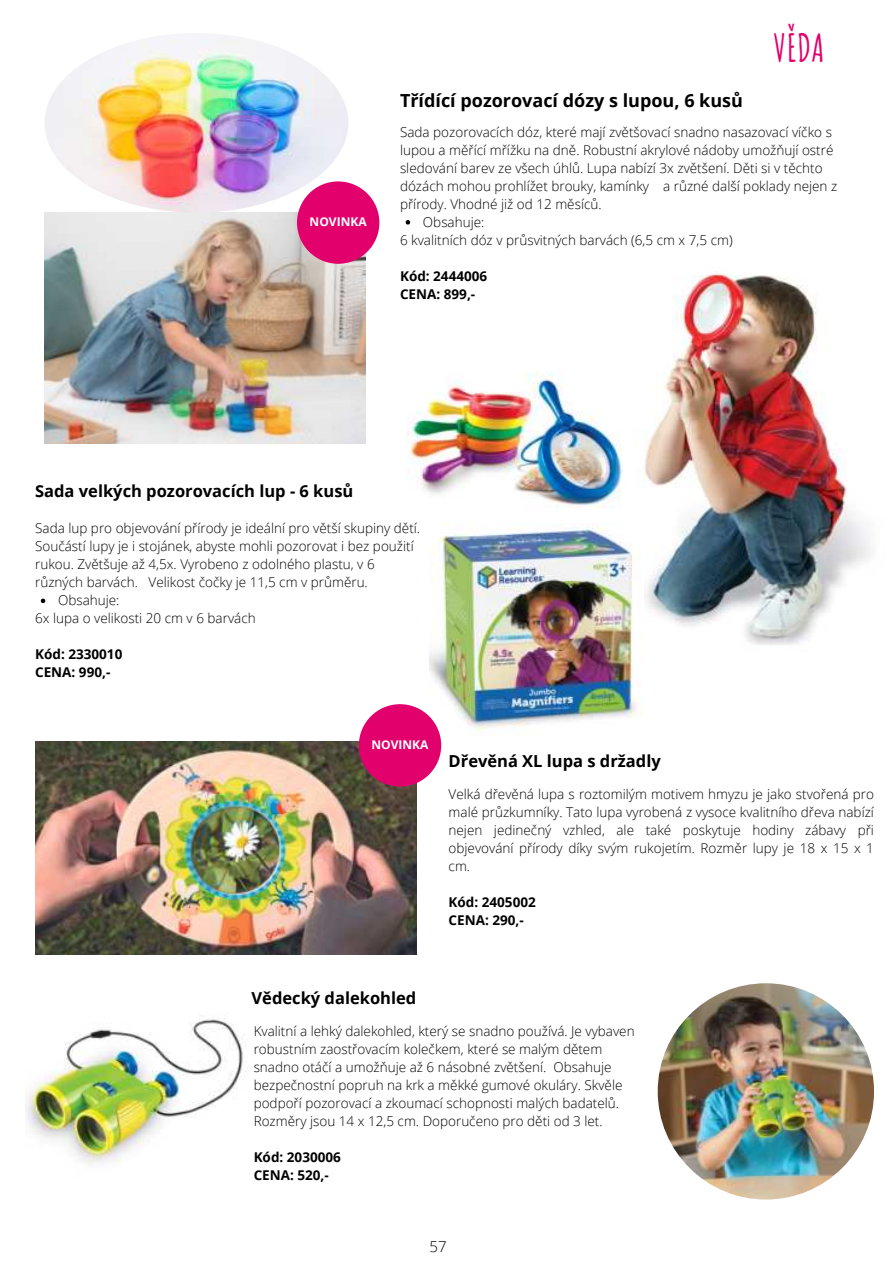
<style>
.page{position:relative;width:893px;height:1264px;background:#fff}
.page>*{position:absolute;margin:0;border:0;box-sizing:border-box;transform-origin:0 0}
.t1{font:700 37.8px "Amatic SC";color:#e2006c}
.t2{font:700 18px "Open Sans";color:#000}
.t3{font:700 16.5px "Open Sans";color:#000}
.t4{font:300 15px "Open Sans";color:#000}
.t5{font:300 13.5px/18px "Open Sans";color:#000;text-align:justify}
.t6{font:700 13.5px/18px "Open Sans";color:#000}
.t7{font:700 12px "Open Sans";color:#fff}
</style>
<div class="page">
<img style="left:44px;top:213px;width:321px;height:230px">
<img style="left:44px;top:33px;width:304px;height:180px;border-radius:50%">
<svg style="left:405px;top:220px;width:5px;height:4px"></svg>
<div style="left:297px;top:181px;width:82px;height:83px;background:#e2006c;border-radius:50%"></div>
<img style="left:644px;top:274px;width:226px;height:371px">
<img style="left:407px;top:373px;width:215px;height:135px">
<img style="left:429px;top:523px;width:213px;height:214px">
<img style="left:35px;top:741px;width:382px;height:213px">
<div style="left:359px;top:704px;width:82px;height:82px;background:#e2006c;border-radius:50%"></div>
<img style="left:25px;top:1019px;width:221px;height:146px">
<img style="left:657px;top:983px;width:216px;height:216px;border-radius:50%">
<svg style="left:41px;top:598px;width:4px;height:5px"></svg>
<p class="t7" style="left:309px;top:214px;width:59px">NOVINKA</p>
<h2 class="t2" style="left:400px;top:87px;width:344px">Třídící pozorovací dózy s lupou, 6 kusů</h2>
<h1 class="t1" style="left:773px;top:19px;width:53px">VĚDA</h1>
<p class="t5" style="left:400px;top:122px;width:433px">Sada pozorovacích dóz, které mají zvětšovací snadno nasazovací víčko s</p>
<p class="t5" style="left:400px;top:140px;width:435px">lupou a měřící mřížku na dně. Robustní akrylové nádoby umožňují ostré</p>
<p class="t5" style="left:400px;top:158px;width:424px">sledování barev ze všech úhlů. Lupa nabízí 3x zvětšení. Děti si v těchto</p>
<p class="t5" style="left:400px;top:176px;width:439px">dózách mohou prohlížet brouky, kamínky a různé další poklady nejen z</p>
<p class="t5" style="left:400px;top:194px;width:203px">přírody. Vhodné již od 12 měsíců.</p>
<p class="t5" style="left:423px;top:212px;width:63px">Obsahuje:</p>
<p class="t5" style="left:400px;top:230px;width:334px">6 kvalitních dóz v průsvitných barvách (6,5 cm x 7,5 cm)</p>
<p class="t6" style="left:400px;top:266px;width:89px">Kód: 2444006<br>CENA: 899,-</p>
<p class="t3" style="left:35px;top:479px;width:320px">Sada velkých pozorovacích lup - 6 kusů</p>
<p class="t5" style="left:35px;top:519px;width:386px">Sada lup pro objevování přírody je ideální pro větší skupiny dětí.</p>
<p class="t5" style="left:35px;top:537px;width:380px">Součástí lupy je i stojánek, abyste mohli pozorovat i bez použití</p>
<p class="t5" style="left:35px;top:555px;width:341px">rukou. Zvětšuje až 4,5x. Vyrobeno z odolného plastu, v 6</p>
<p class="t5" style="left:35px;top:573px;width:334px">různých barvách. Velikost čočky je 11,5 cm v průměru.</p>
<p class="t5" style="left:58px;top:591px;width:63px">Obsahuje:</p>
<p class="t5" style="left:35px;top:609px;width:222px">6x lupa o velikosti 20 cm v 6 barvách</p>
<p class="t6" style="left:35px;top:645px;width:89px">Kód: 2330010<br>CENA: 990,-</p>
<p class="t7" style="left:371px;top:736px;width:59px">NOVINKA</p>
<p class="t3" style="left:448px;top:749px;width:214px">Dřevěná XL lupa s držadly</p>
<p class="t5" style="left:448px;top:784px;width:427px">Velká dřevěná lupa s roztomilým motivem hmyzu je jako stvořená pro malé průzkumníky. Tato lupa vyrobená z vysoce kvalitního dřeva nabízí nejen jedinečný vzhled, ale také poskytuje hodiny zábavy při objevování přírody díky svým rukojetím. Rozměr lupy je 18 x 15 x 1 cm.</p>
<p class="t6" style="left:448px;top:892px;width:89px">Kód: 2405002<br>CENA: 290,-</p>
<p class="t3" style="left:251px;top:986px;width:166px">Vědecký dalekohled</p>
<p class="t5" style="left:254px;top:1021px;width:382px;text-align:left">Kvalitní a lehký dalekohled, který se snadno používá. Je vybaven robustním zaostřovacím kolečkem, které se malým dětem snadno otáčí a umožňuje až 6 násobné zvětšení. Obsahuje bezpečnostní popruh na krk a měkké gumové okuláry. Skvěle podpoří pozorovací a zkoumací schopnosti malých badatelů.<br>Rozměry jsou 14 x 12,5 cm. Doporučeno pro děti od 3 let.</p>
<p class="t6" style="left:254px;top:1147px;width:89px">Kód: 2030006<br>CENA: 520,-</p>
<p class="t4" style="left:429px;top:1236px;width:19px">57</p>
</div>
